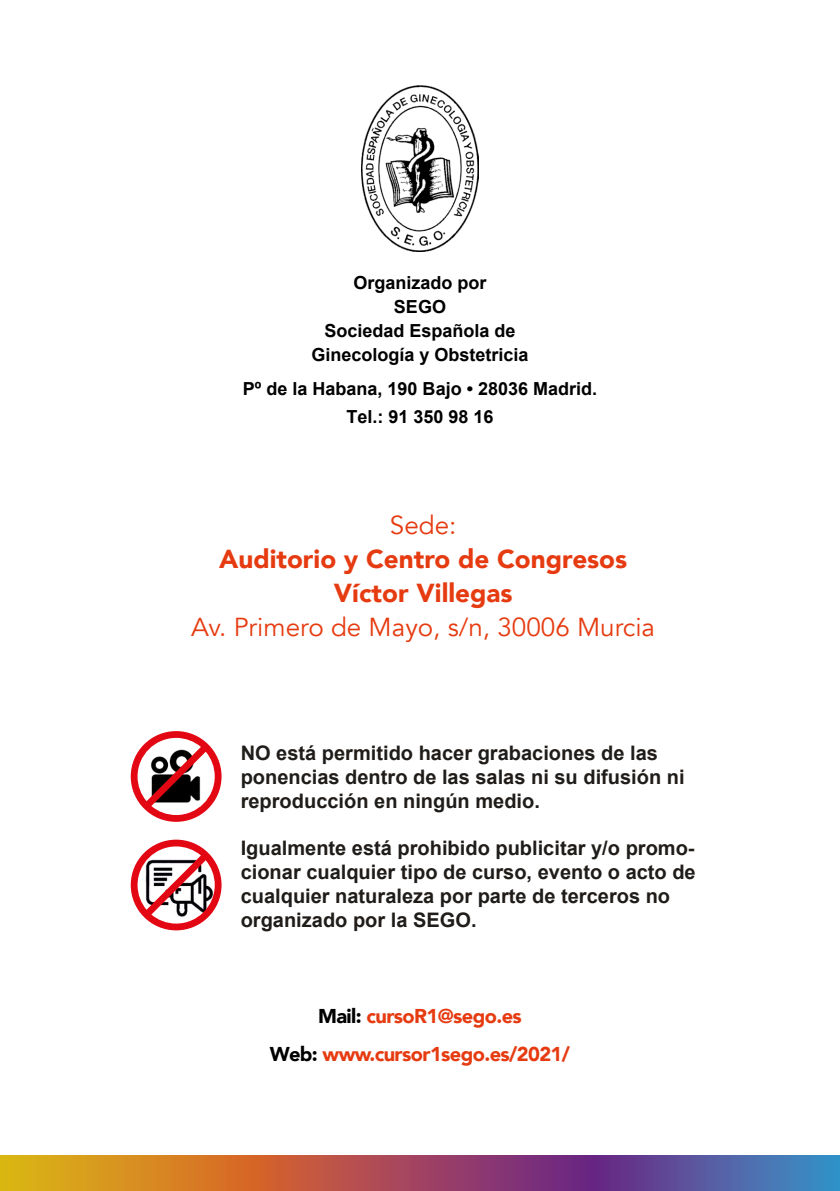
<style>
.page{position:relative;width:840px;height:1191px;background:#fff}
.page>*{position:absolute;margin:0;border:0;box-sizing:border-box;transform-origin:0 0}
.t1{font:900 26px/34px "Avenir";color:#e63b11;text-align:center}
.t2{font:26px "Avenir";color:#e63b11}
.t3{font:700 20px/24px "Arial";color:#1f1c19}
.t4{font:900 20px/38px "Avenir";letter-spacing:-.03em;color:#e63b11;text-align:center}
.t5{font:700 18px/24px "Arial";color:#000;text-align:center}
.s1{color:#000}
</style>
<div class="page">
<svg style="left:131px;top:731px;width:90px;height:91px"></svg>
<svg style="left:131px;top:839px;width:90px;height:91px"></svg>
<img style="left:361px;top:85px;width:117px;height:167px">
<svg style="left:0;top:1155px;width:839px;height:36px;background:#9a625f"></svg>
<p class="t5" style="left:311px;top:271px;width:219px">Organizado por<br>SEGO<br>Sociedad Española de<br>Ginecología y Obstetricia</p>
<p class="t5" style="left:243px;top:375px;width:356px;line-height:28px">Pº de la Habana, 190 Bajo • 28036 Madrid.<br>Tel.: 91 350 98 16</p>
<h1 class="t2" style="left:389px;top:510px;width:68px">Sede:</h1>
<h1 class="t1" style="left:219px;top:541px;width:409px">Auditorio y Centro de Congresos<br>Víctor Villegas</h1>
<h1 class="t2" style="left:191px;top:612px;width:465px">Av. Primero de Mayo, s/n, 30006 Murcia</h1>
<p class="t3" style="left:240px;top:741px;width:445px">NO está permitido hacer grabaciones de las ponencias dentro de las salas ni su difusión ni reproducción en ningún medio.</p>
<p class="t3" style="left:240px;top:836px;width:456px">Igualmente está prohibido publicitar y/o promo&shy;cionar cualquier tipo de curso, evento o acto de cualquier naturaleza por parte de terceros no organizado por la SEGO.</p>
<p class="t4" style="left:270px;top:997px;width:301px"><span class="s1">Mail:</span> cursoR1@sego.es<br><span class="s1">Web:</span> www.cursor1sego.es/2021/</p>
</div>
